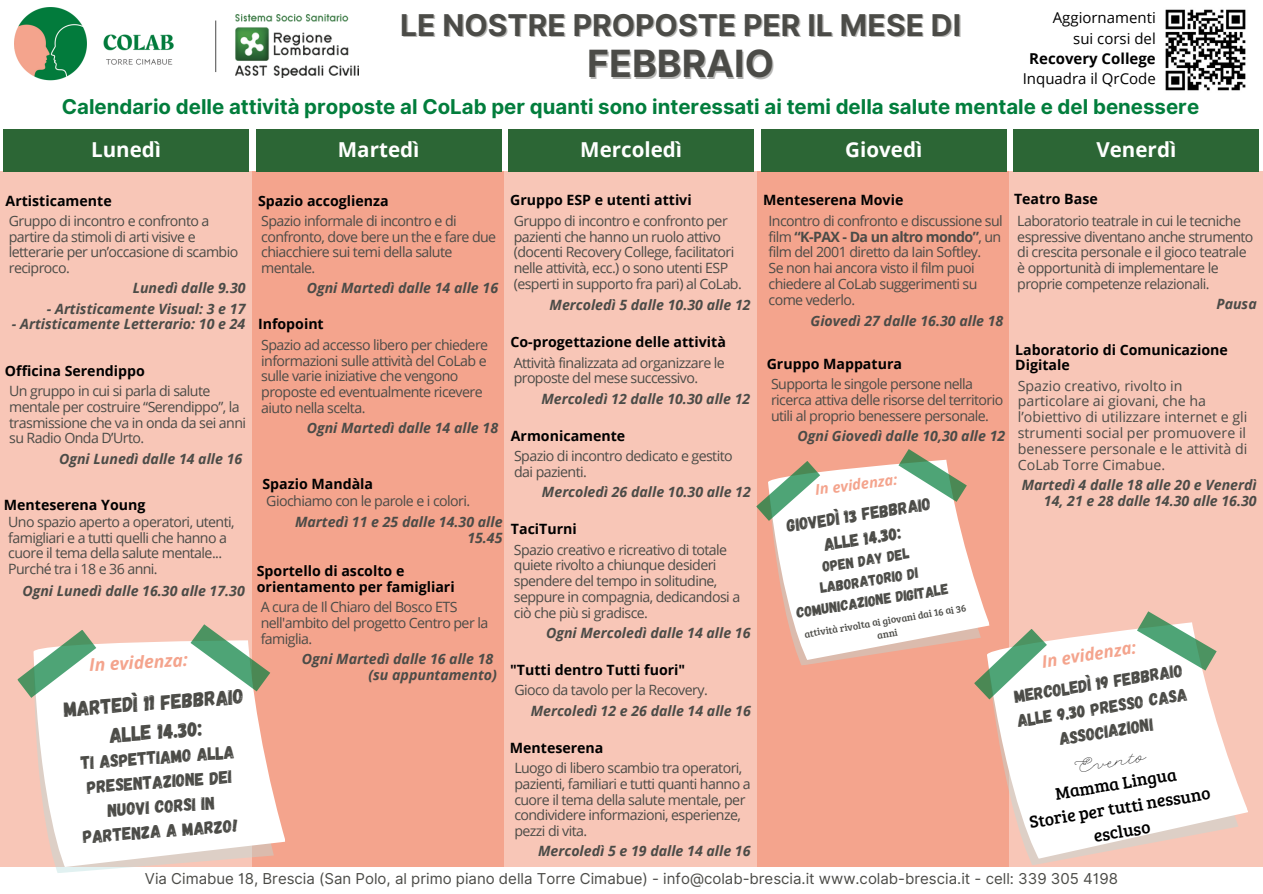
<style>
.page{position:relative;width:1263px;height:894px;background:#fff}
.page>*{position:absolute;margin:0;border:0;box-sizing:border-box;transform-origin:0 0}
.t1{font:700 37.5px "Inter";color:#4b4b47}
.t2{font:700 30px "Inter";color:#4b4b47}
.t3{font:20.85px/29.1px "Gagalin";color:#4b4b47;text-align:center}
.t4{font:700 20.55px "Open Sans";color:#fff}
.t5{font:700 20.4px "Inter";color:#027d3c}
.t6{font:17.85px/24.6px "Gagalin";color:#4b4b47;text-align:center}
.t7{font:italic 700 17.55px "Open Sans";color:#f4a48d}
.t8{font:17.4px/24.3px "Gagalin";color:#4b4b47;text-align:center}
.t9{font:17.4px/24px "Bree Serif";color:#000;text-align:center}
.t10{font:italic 700 16.95px "Open Sans";color:#f4a48d}
.t11{font:16.95px "Rolling Pen Curly";color:#000}
.t12{font:15px "Inter";color:#4b4b47}
.t13{font:15px/20.2px "Open Sans";color:#000;text-align:right}
.t14{font:15px/20.5px "Gagalin";color:#4b4b47;text-align:center}
.t15{font:italic 700 14.7px "Open Sans";color:#f4a48d}
.t16{font:14.25px/15.8px "Open Sans";letter-spacing:-.04em;color:#4b4b47}
.t17{font:italic 700 14.25px/15.8px "Open Sans";color:#4b4b47;text-align:right}
.t18{font:700 14.25px/15.8px "Open Sans";color:#000}
.t19{font:14.25px/15.8px "Open Sans";color:#4b4b47}
.t20{font:9.9px/13.2px "Bree Serif";color:#4b4b47;text-align:center}
.s1{font-weight:700}
</style>
<div class="page">
<img style="left:15px;top:8px;width:72px;height:73px">
<img style="left:103px;top:34px;width:71px;height:31px">
<img style="left:235px;top:14px;width:124px;height:64px">
<hr style="left:215px;top:21px;width:1px;height:51px;background:#565555">
<div style="left:0;top:171px;width:254px;height:695px;background:#f8c6b7"></div>
<div style="left:252px;top:171px;width:254px;height:695px;background:#f4a48d"></div>
<div style="left:505px;top:171px;width:253px;height:695px;background:#f8c6b7"></div>
<div style="left:757px;top:171px;width:254px;height:695px;background:#f4a48d"></div>
<div style="left:1009px;top:171px;width:254px;height:695px;background:#f8c6b7"></div>
<div style="left:3px;top:129px;width:246px;height:42px;background:#2c6635"></div>
<div style="left:256px;top:129px;width:245px;height:42px;background:#2c6635"></div>
<div style="left:508px;top:129px;width:246px;height:42px;background:#2c6635"></div>
<div style="left:761px;top:129px;width:246px;height:42px;background:#2c6635"></div>
<div style="left:1013px;top:129px;width:246px;height:42px;background:#2c6635"></div>
<img style="left:1165px;top:9px;width:81px;height:82px">
<svg style="left:56px;top:867px;width:73px;height:6px"></svg>
<svg style="left:31px;top:703px;width:255px;height:164px;background:#fbf2ef"></svg>
<svg style="left:17px;top:624px;width:254px;height:79px"></svg>
<svg style="left:985px;top:861px;width:254px;height:6px"></svg>
<svg style="left:993px;top:706px;width:255px;height:155px;fill:#fff"></svg>
<svg style="left:756px;top:449px;width:461px;height:257px"></svg>
<h6 class="t2" style="left:400px;top:7px;width:563px">LE NOSTRE PROPOSTE PER IL MESE DI</h6>
<h5 class="t1" style="left:587px;top:41px;width:188px">FEBBRAIO</h5>
<p class="t13" style="left:1023px;top:7px;width:135px">Aggiornamenti<br>sui corsi del<br><span class="s1">Recovery College<br></span>Inquadra il QrCode</p>
<h5 class="t5" style="left:62px;top:94px;width:1139px">Calendario delle attività proposte al CoLab per quanti sono interessati ai temi della salute mentale e del benessere</h5>
<p class="t4" style="left:91px;top:135px;width:72px">Lunedì</p>
<h6 class="t4" style="left:338px;top:135px;width:83px">Martedì</h6>
<p class="t4" style="left:580px;top:135px;width:103px">Mercoledì</p>
<p class="t4" style="left:845px;top:135px;width:79px">Giovedì</p>
<p class="t4" style="left:1096px;top:135px;width:81px">Venerdì</p>
<h5 class="t18" style="left:6px;top:193px;width:108px">Artisticamente</h5>
<h5 class="t18" style="left:258px;top:193px;width:132px">Spazio accoglienza</h5>
<h6 class="t18" style="left:510px;top:191px;width:183px">Gruppo ESP e utenti attivi</h6>
<h5 class="t18" style="left:763px;top:191px;width:142px">Menteserena Movie</h5>
<h6 class="t18" style="left:1014px;top:191px;width:85px">Teatro Base</h6>
<h6 class="t16" style="left:9px;top:212px;width:231px">Gruppo di incontro e confronto a partire da stimoli di arti visive e letterarie per un’occasione di scambio reciproco.</h6>
<h5 class="t17" style="left:133px;top:280px;width:114px">Lunedì dalle 9.30</h5>
<h6 class="t17" style="left:47px;top:300px;width:200px">- Artisticamente Visual: 3 e 17</h6>
<h6 class="t17" style="left:12px;top:316px;width:235px">- Artisticamente Letterario: 10 e 24</h6>
<h5 class="t16" style="left:261px;top:212px;width:237px">Spazio informale di incontro e di confronto, dove bere un the e fare due chiacchiere sui temi della salute mentale.</h5>
<h6 class="t17" style="left:307px;top:280px;width:193px">Ogni Martedì dalle 14 alle 16</h6>
<h6 class="t18" style="left:258px;top:316px;width:67px">Infopoint</h6>
<h5 class="t16" style="left:514px;top:212px;width:230px">Gruppo di incontro e confronto per pazienti che hanno un ruolo attivo (docenti Recovery College, facilitatori nelle attività, ecc.) o sono utenti ESP (esperti in supporto fra pari) al CoLab.</h5>
<h5 class="t17" style="left:550px;top:297px;width:203px">Mercoledì 5 dalle 10.30 alle 12</h5>
<h6 class="t16" style="left:768px;top:212px;width:236px">Incontro di confronto e discussione sul film <span class="s1">“K-PAX - Da un altro mondo”</span>, un film del 2001 diretto da Iain Softley.<br>Se non hai ancora visto il film puoi chiedere al CoLab suggerimenti su come vederlo.</h6>
<h5 class="t17" style="left:811px;top:312px;width:194px">Giovedì 27 dalle 16.30 alle 18</h5>
<p class="t16" style="left:1017px;top:212px;width:238px">Laboratorio teatrale in cui le tecniche espressive diventano anche strumento di crescita personale e il gioco teatrale è opportunità di implementare le proprie competenze relazionali.</p>
<h5 class="t17" style="left:1216px;top:295px;width:42px">Pausa</h5>
<h5 class="t18" style="left:5px;top:362px;width:142px">Officina Serendippo</h5>
<h5 class="t16" style="left:9px;top:382px;width:238px">Un gruppo in cui si parla di salute mentale per costruire “Serendippo”, la trasmissione che va in onda da sei anni su Radio Onda D’Urto.</h5>
<h6 class="t17" style="left:59px;top:450px;width:185px">Ogni Lunedì dalle 14 alle 16</h6>
<h5 class="t18" style="left:4px;top:496px;width:143px">Menteserena Young</h5>
<h5 class="t16" style="left:8px;top:513px;width:228px">Uno spazio aperto a operatori, utenti, famigliari e a tutti quelli che hanno a cuore il tema della salute mentale...<br>Purché tra i 18 e 36 anni.</h5>
<h6 class="t17" style="left:22px;top:582px;width:224px">Ogni Lunedì dalle 16.30 alle 17.30</h6>
<h5 class="t7" style="left:88px;top:652px;width:100px;rotate:-3deg">In evidenza:</h5>
<h5 class="t3" style="left:63px;top:693px;width:182px;rotate:-4deg">Martedì 11 febbraio alle 14.30:</h5>
<h5 class="t6" style="left:77px;top:749px;width:159px;rotate:-4deg">ti aspettiamo alla presentazione dei nuovi corsi in partenza a marzo!</h5>
<h5 class="t16" style="left:261px;top:336px;width:228px">Spazio ad accesso libero per chiedere informazioni sulle attività del CoLab e sulle varie iniziative che vengono proposte ed eventualmente ricevere aiuto nella scelta.</h5>
<h5 class="t17" style="left:307px;top:419px;width:193px">Ogni Martedì dalle 14 alle 18</h5>
<p class="t18" style="left:262px;top:476px;width:112px">Spazio Mandàla</p>
<p class="t16" style="left:266px;top:492px;width:205px">Giochiamo con le parole e i colori.</p>
<h5 class="t17" style="left:295px;top:513px;width:209px">Martedì 11 e 25 dalle 14.30 alle<br>15.45</h5>
<h5 class="t18" style="left:257px;top:562px;width:199px">Sportello di ascolto e orientamento per famigliari</h5>
<h5 class="t16" style="left:261px;top:598px;width:229px">A cura de Il Chiaro del Bosco ETS nell'ambito del progetto Centro per la famiglia.</h5>
<h6 class="t17" style="left:302px;top:650px;width:197px">Ogni Martedì dalle 16 alle 18 (su appuntamento)</h6>
<h5 class="t18" style="left:510px;top:334px;width:217px">Co-progettazione delle attività</h5>
<h5 class="t16" style="left:514px;top:354px;width:213px">Attività finalizzata ad organizzare le proposte del mese successivo.</h5>
<h6 class="t17" style="left:541px;top:390px;width:210px">Mercoledì 12 dalle 10.30 alle 12</h6>
<h5 class="t18" style="left:511px;top:427px;width:116px">Armonicamente</h5>
<h5 class="t16" style="left:514px;top:447px;width:220px">Spazio di incontro dedicato e gestito dai pazienti.</h5>
<h6 class="t17" style="left:542px;top:483px;width:210px">Mercoledì 26 dalle 10.30 alle 12</h6>
<h6 class="t18" style="left:511px;top:521px;width:67px">TaciTurni</h6>
<h5 class="t16" style="left:514px;top:541px;width:228px">Spazio creativo e ricreativo di totale quiete rivolto a chiunque desideri spendere del tempo in solitudine, seppure in compagnia, dedicandosi a ciò che più si gradisce.</h5>
<h5 class="t17" style="left:546px;top:624px;width:206px">Ogni Mercoledì dalle 14 alle 16</h5>
<h2 class="t18" style="left:510px;top:661px;width:177px">"Tutti dentro Tutti fuori"</h2>
<h2 class="t17" style="left:531px;top:702px;width:222px">Mercoledì 12 e 26 dalle 14 alle 16</h2>
<h2 class="t16" style="left:514px;top:681px;width:195px">Gioco da tavolo per la Recovery.</h2>
<h2 class="t18" style="left:510px;top:739px;width:95px">Menteserena</h2>
<h2 class="t16" style="left:514px;top:759px;width:238px">Luogo di libero scambio tra operatori, pazienti, familiari e tutti quanti hanno a cuore il tema della salute mentale, per condividere informazioni, esperienze, pezzi di vita.</h2>
<h5 class="t18" style="left:767px;top:355px;width:137px">Gruppo Mappatura</h5>
<h5 class="t16" style="left:771px;top:375px;width:234px">Supporta le singole persone nella ricerca attiva delle risorse del territorio utili al proprio benessere personale.</h5>
<h6 class="t17" style="left:797px;top:427px;width:209px">Ogni Giovedì dalle 10,30 alle 12</h6>
<h1 class="t15" style="left:814px;top:479px;width:84px;rotate:-7deg">In evidenza:</h1>
<h6 class="t8" style="left:785px;top:513px;width:147px;rotate:-9deg">giovedì 13 febbraio alle 14.30:</h6>
<h6 class="t14" style="left:788px;top:561px;width:155px;rotate:-9deg">open day del laboratorio di comunicazione digitale</h6>
<h5 class="t20" style="left:803px;top:626px;width:165px;rotate:-9deg">attività rivolta ai giovani dai 16 ai 36 anni</h5>
<h5 class="t18" style="left:1015px;top:341px;width:214px">Laboratorio di Comunicazione<br>Digitale</h5>
<h5 class="t19" style="left:1018px;top:377px;width:231px">Spazio creativo, rivolto in particolare ai giovani, che ha l’obiettivo di utilizzare internet e gli strumenti social per promuovere il benessere personale e le attività di<br>CoLab Torre Cimabue.</h5>
<h6 class="t17" style="left:1022px;top:476px;width:237px">Martedì 4 dalle 18 alle 20 e Venerdì<br>14, 21 e 28 dalle 14.30 alle 16.30</h6>
<h6 class="t10" style="left:1040px;top:650px;width:97px;rotate:-9deg">In evidenza:</h6>
<h5 class="t8" style="left:1012px;top:684px;width:174px;rotate:-9deg">mercoledì 19 febbraio alle 9.30 presso casa associazioni</h5>
<p class="t9" style="left:1024px;top:785px;width:185px;rotate:-9deg">Mamma Lingua<br>Storie per tutti nessuno escluso</p>
<h3 class="t11" style="left:1078px;top:755px;width:68px;rotate:-9deg">Evento</h3>
<h2 class="t17" style="left:538px;top:842px;width:214px">Mercoledì 5 e 19 dalle 14 alle 16</h2>
<h5 class="t12" style="left:145px;top:869px;width:974px">Via Cimabue 18, Brescia (San Polo, al primo piano della Torre Cimabue) - info@colab-brescia.it www.colab-brescia.it - cell: 339 305 4198</h5>
</div>
